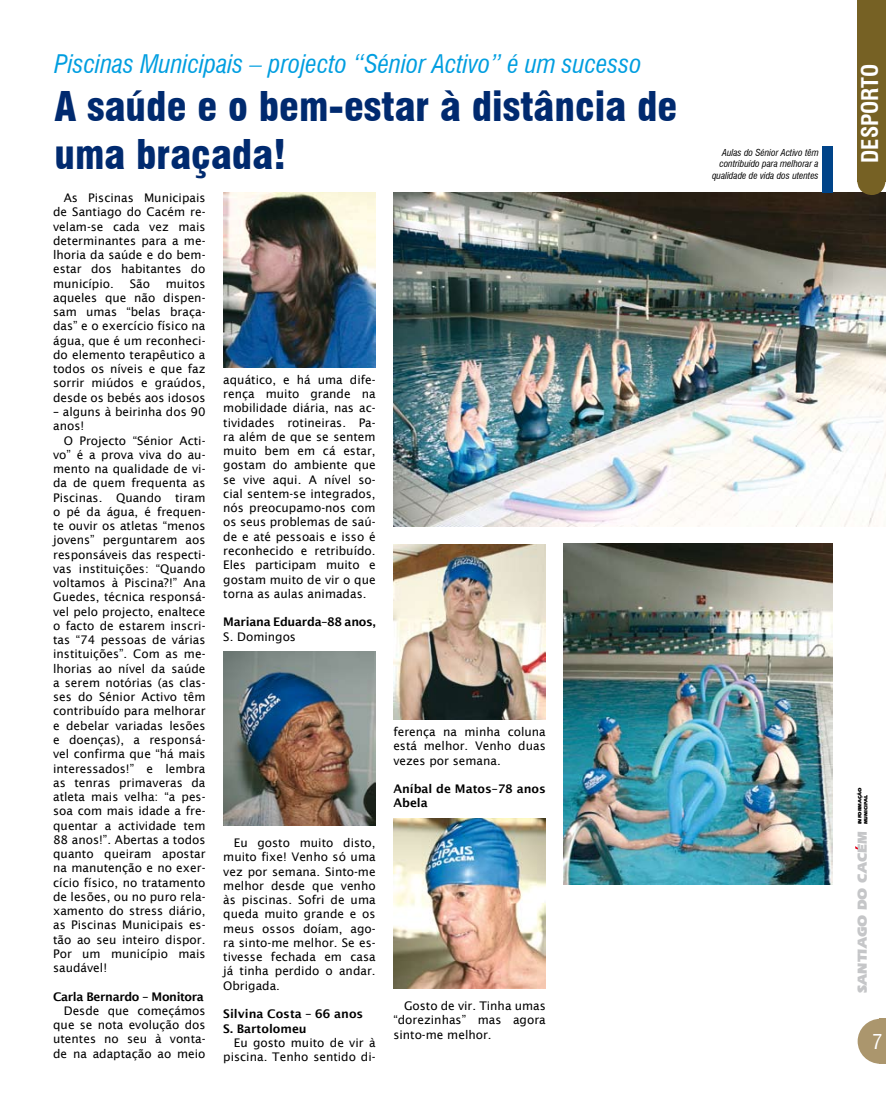
<style>
.page{position:relative;width:886px;height:1117px;background:#fff}
.page>*{position:absolute;margin:0;border:0;box-sizing:border-box;transform-origin:0 0}
.t1{font:900 condensed 40px/48px "Swiss 721 BT";color:#002a6f}
.t2{font:italic condensed 25px "Swiss 721 BT";color:#009ee0}
.t3{font:700 condensed 22.5px "Swiss 721 BT";color:#fff}
.t4{font:900 13.75px "Eras IT Cby BT";color:#c5c6c8}
.t5{font:11.88px/14.2px "Lucida Sans";color:#000;text-align:justify}
.t6{font:600 11.88px/14.2px "Lucida Sans";color:#000}
.t7{font:600 11.88px "Lucida Sans";letter-spacing:-.03em;color:#000}
.t8{font:600 11.88px "Lucida Sans";letter-spacing:-.02em;color:#000}
.t9{font:italic condensed 9.38px/11.2px "Swiss 721 BT";color:#000;text-align:right}
.t10{font:900 5px/6px "Eras IT Cby BT";color:#000}
</style>
<div class="page">
<img style="left:393px;top:193px;width:493px;height:333px">
<div style="left:822px;top:147px;width:11px;height:46px;background:#004489"></div>
<div style="left:857px;top:0;width:29px;height:182px;background:#766124"></div>
<svg style="left:857px;top:182px;width:28px;height:13px"></svg>
<img style="left:223px;top:651px;width:153px;height:174px">
<img style="left:393px;top:544px;width:153px;height:175px">
<img style="left:563px;top:543px;width:269px;height:341px">
<img style="left:223px;top:193px;width:153px;height:174px">
<img style="left:393px;top:818px;width:153px;height:170px">
<svg style="left:857px;top:1018px;width:29px;height:45px"></svg>
<h2 class="t2" style="left:54px;top:49px;width:589px">Piscinas Municipais – projecto “Sénior Activo” é um sucesso</h2>
<h1 class="t1" style="left:54px;top:82px;width:625px">A saúde e o bem-estar à distância de uma braçada!</h1>
<p class="t5" style="left:53px;top:191px;width:154px;text-indent:11px">As Piscinas Municipais de Santiago do Cacém re&shy;velam-se cada vez mais determinantes para a me&shy;lhoria da saúde e do bem&shy;estar dos habitantes do município.</p>
<p class="t5" style="left:130px;top:276px;width:22px">São</p>
<p class="t5" style="left:53px;top:276px;width:154px;text-indent:113px">muitos aqueles que não dispen&shy;sam umas “belas braça&shy;das” e o exercício físico na água, que é um reconheci&shy;do elemento terapêutico a todos os níveis e que faz sorrir miúdos e graúdos, desde os bebés aos idosos</p>
<p class="t5" style="left:53px;top:404px;width:154px">– alguns à beirinha dos 90 anos!</p>
<p class="t5" style="left:53px;top:433px;width:154px;text-indent:11px">O Projecto “Sénior Acti&shy;vo” é a prova viva do au&shy;mento na qualidade de vi&shy;da de quem frequenta as Piscinas. Quando tiram o pé da água, é frequen&shy;te ouvir os atletas “menos jovens” perguntarem aos responsáveis das respecti&shy;vas instituições: “Quando voltamos à Piscina?!” Ana Guedes, técnica responsá&shy;vel pelo projecto, enaltece o facto de estarem inscri&shy;tas “74 pessoas de várias instituições”. Com as me&shy;lhorias ao nível da saúde a serem notórias (as clas&shy;ses do Sénior Activo têm contribuído para melhorar e debelar variadas lesões e doenças), a responsá&shy;vel confirma que “há mais interessados!” e lembra as tenras primaveras da atleta mais velha: “a pes&shy;soa com mais idade a fre&shy;quentar a actividade tem 88 anos!”. Abertas a todos quanto queiram apostar na manutenção e no exer&shy;cício físico, no tratamento de lesões, ou no puro rela&shy;xamento do stress diário, as Piscinas Municipais es&shy;tão ao seu inteiro dispor.<br>Por um município mais saudável!</p>
<p class="t7" style="left:53px;top:989px;width:152px">Carla Bernardo – Monitora</p>
<p class="t5" style="left:53px;top:1003px;width:154px;text-indent:11px">Desde que começámos que se nota evolução dos utentes no seu à vonta&shy;de na adaptação ao meio</p>
<p class="t5" style="left:223px;top:372px;width:154px">aquático, e há uma dife&shy;rença muito grande na mobilidade diária, nas ac&shy;tividades rotineiras. Pa&shy;ra além de que se sentem muito bem em cá estar, gostam do ambiente que se vive aqui. A nível so&shy;cial sentem-se integrados, nós preocupamo-nos com os seus problemas de saú&shy;de e até pessoais e isso é reconhecido e retribuído.<br>Eles participam muito e gostam muito de vir o que torna as aulas animadas.</p>
<p class="t8" style="left:223px;top:615px;width:154px">Mariana Eduarda–88 anos,</p>
<p class="t5" style="left:223px;top:629px;width:74px">S. Domingos</p>
<p class="t5" style="left:393px;top:724px;width:154px">ferença na minha coluna está melhor. Venho duas vezes por semana.</p>
<p class="t6" style="left:393px;top:781px;width:154px">Aníbal de Matos–78 anos<br>Abela</p>
<p class="t5" style="left:223px;top:835px;width:154px;text-indent:11px">Eu gosto muito disto, muito fixe! Venho só uma vez por semana. Sinto-me melhor desde que venho às piscinas. Sofri de uma queda muito grande e os meus ossos doíam, ago&shy;ra sinto-me melhor. Se es&shy;tivesse fechada em casa já tinha perdido o andar.<br>Obrigada.</p>
<p class="t6" style="left:223px;top:1006px;width:142px">Silvina Costa – 66 anos<br>S. Bartolomeu</p>
<p class="t5" style="left:223px;top:1035px;width:154px;text-align:right">Eu gosto muito de vir à piscina. Tenho sentido di-</p>
<p class="t5" style="left:393px;top:998px;width:154px;text-indent:11px">Gosto de vir. Tinha umas “dorezinhas” mas agora sinto-me melhor.</p>
<p class="t9" style="left:712px;top:147px;width:108px">Aulas do Sénior Activo têm contribuído para melhorar a qualidade de vida dos utentes</p>
<h3 class="t3" style="left:856px;top:163px;width:101px;rotate:-90deg">DESPORTO</h3>
<p class="t10" style="left:857px;top:824px;width:39px;rotate:-90deg">INFORMAÇÃO<br>MUNICIPAL</p>
<p class="t4" style="left:854px;top:992px;width:163px;rotate:-90deg">SANTIAGO DO CACEM</p>
</div>
